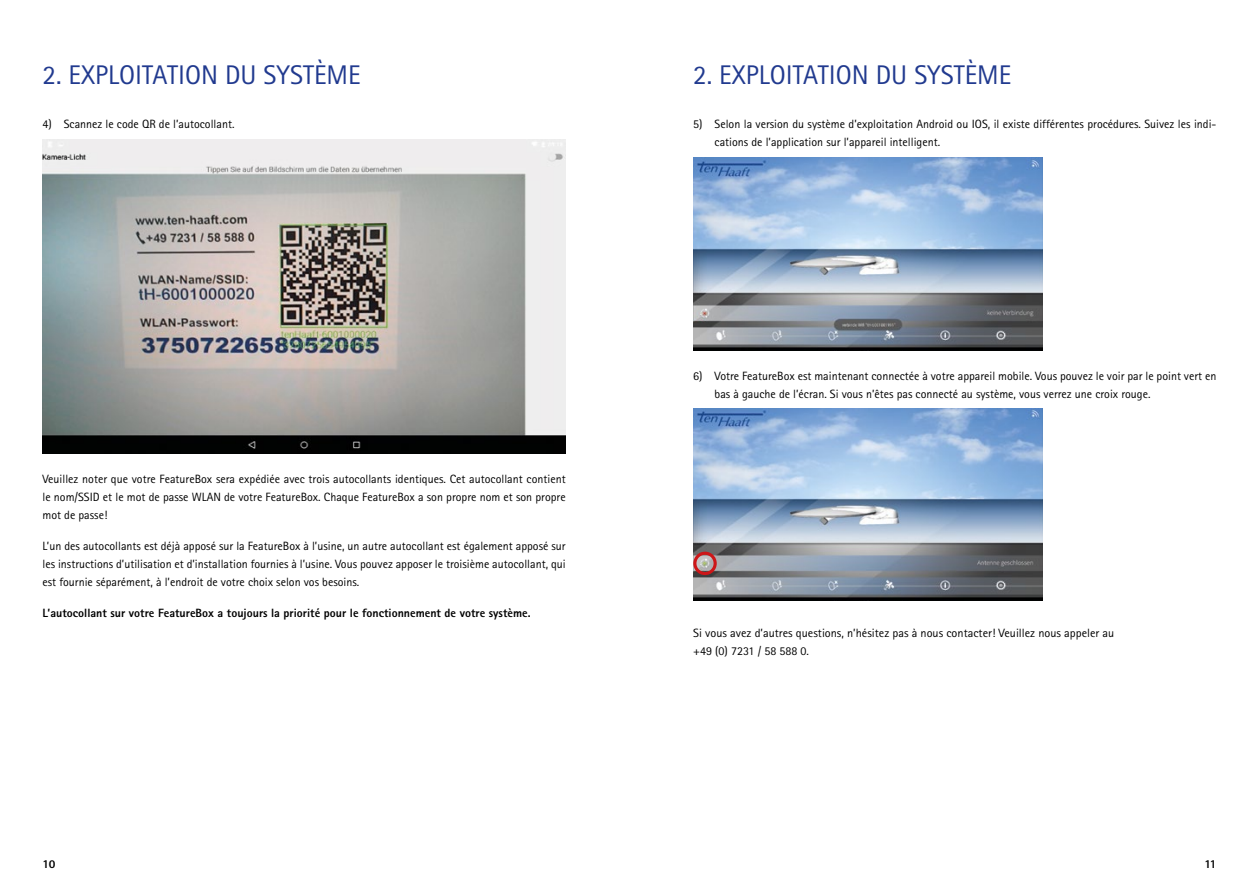
<style>
.page{position:relative;width:1259px;height:893px;background:#fff}
.page>*{position:absolute;margin:0;border:0;box-sizing:border-box;transform-origin:0 0}
.t1{font:27px "Rotis Sans Serif";color:#213a8f}
.t2{font:12px/18px "Rotis Sans Serif";color:#000}
.t3{font:800 12px "Rotis Sans Serif";color:#000}
</style>
<div class="page">
<img style="left:43px;top:140px;width:523px;height:313px">
<img style="left:693px;top:158px;width:349px;height:193px">
<img style="left:693px;top:408px;width:349px;height:193px">
<div style="left:693px;top:552px;width:24px;height:23px;border:3px solid #cd1719;border-radius:50%"></div>
<h1 class="t1" style="left:43px;top:59px;width:319px">2. EXPLOITATION DU SYSTÈME</h1>
<p class="t2" style="left:43px;top:115px;width:193px">4) Scannez le code QR de l’autocollant.</p>
<p class="t2" style="left:43px;top:470px;width:525px;text-align:justify">Veuillez noter que votre FeatureBox sera expédiée avec trois autocollants identiques. Cet autocollant contient le nom/SSID et le mot de passe WLAN de votre FeatureBox. Chaque FeatureBox a son propre nom et son propre mot de passe!</p>
<p class="t2" style="left:43px;top:537px;width:525px;text-align:justify">L’un des autocollants est déjà apposé sur la FeatureBox à l’usine, un autre autocollant est également apposé sur les instructions d’utilisation et d’installation fournies à l’usine. Vous pouvez apposer le troisième autocollant, qui est fournie séparément, à l’endroit de votre choix selon vos besoins.</p>
<p class="t3" style="left:43px;top:605px;width:489px">L’autocollant sur votre FeatureBox a toujours la priorité pour le fonctionnement de votre système.</p>
<h1 class="t1" style="left:693px;top:59px;width:319px">2. EXPLOITATION DU SYSTÈME</h1>
<p class="t2" style="left:714px;top:115px;width:503px;text-indent:-21px">5) Selon la version du système d’exploitation Android ou IOS, il existe différentes procédures. Suivez les indi&shy;cations de l’application sur l’appareil intelligent.</p>
<p class="t2" style="left:714px;top:366px;width:503px;text-indent:-21px">6) Votre FeatureBox est maintenant connectée à votre appareil mobile. Vous pouvez le voir par le point vert en bas à gauche de l’écran. Si vous n’êtes pas connecté au système, vous verrez une croix rouge.</p>
<p class="t2" style="left:693px;top:624px;width:422px">Si vous avez d’autres questions, n’hésitez pas à nous contacter! Veuillez nous appeler au +49 (0) 7231 / 58 588 0.</p>
<p class="t3" style="left:43px;top:857px;width:14px">10</p>
<p class="t3" style="left:1204px;top:857px;width:14px">11</p>
</div>
